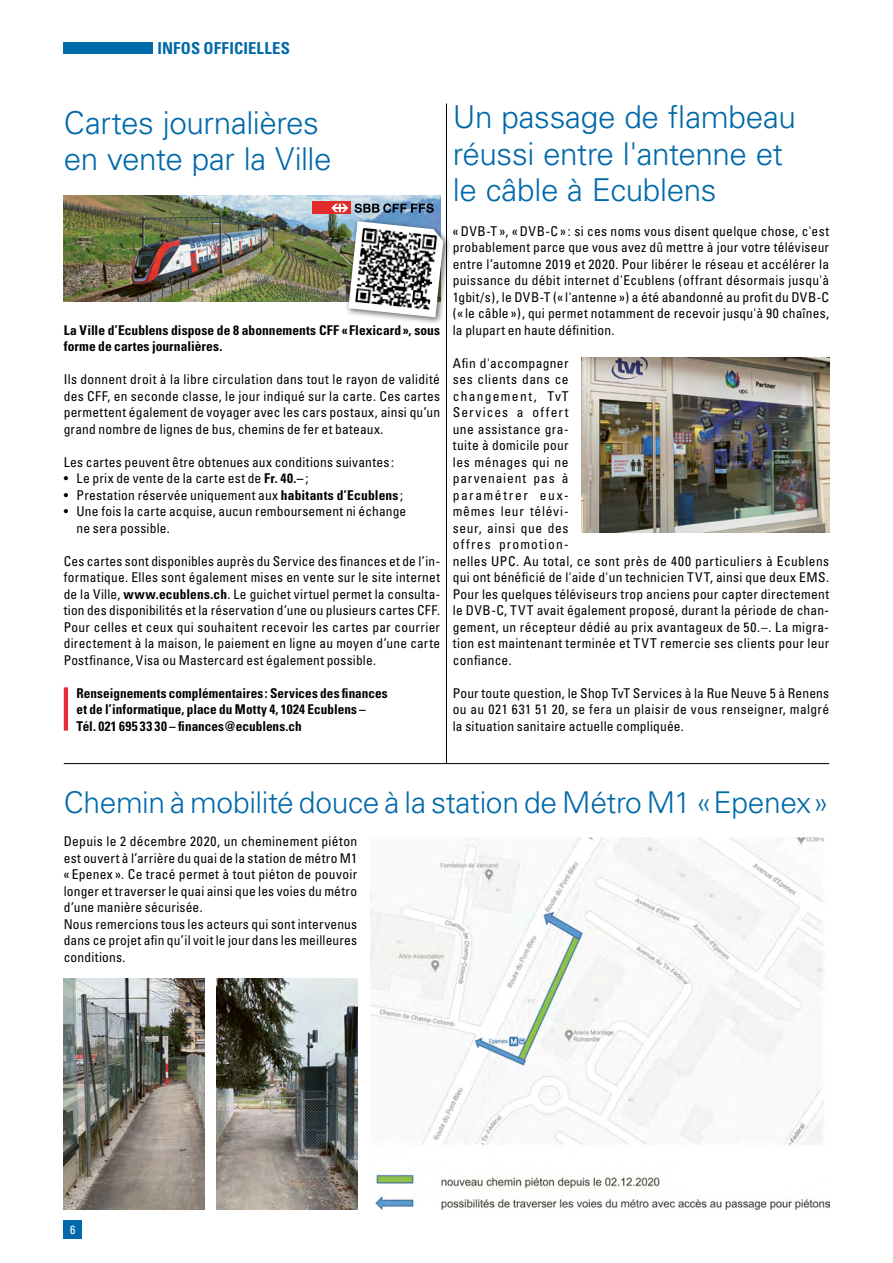
<style>
.page{position:relative;width:893px;height:1263px;background:#fff}
.page>*{position:absolute;margin:0;border:0;box-sizing:border-box;transform-origin:0 0}
.t1{font:300 31.5px/36px "Univers";letter-spacing:-.015em;color:#0069a9}
.t2{font:300 30px "Univers";letter-spacing:-.015em;color:#0069a9}
.t3{font:700 condensed 16.5px "Univers";letter-spacing:.01em;color:#0069a9}
.t4{font:condensed 13.5px/16.5px "Univers";letter-spacing:.02em;color:#000;text-align:justify}
.t5{font:700 condensed 13.5px/16.5px "Univers";letter-spacing:.005em;color:#000}
.t6{font:condensed 12px "Univers";color:#fff}
.s1{font-weight:700}
</style>
<div class="page">
<div style="left:64px;top:1220px;width:18px;height:19px;background:#0069a9"></div>
<div style="left:64px;top:42px;width:89px;height:12px;background:#0069a9"></div>
<hr style="left:64px;top:763px;width:765px;height:1px;background:#000">
<hr style="left:446px;top:104px;width:1px;height:660px;background:#000">
<hr style="left:64px;top:687px;width:4px;height:44px;background:#e52c3b">
<img style="left:64px;top:195px;width:376px;height:107px">
<svg style="left:355px;top:203px;width:79px;height:10px"></svg>
<div style="left:312px;top:202px;width:38px;height:12px;background:#e42b2b"></div>
<svg style="left:331px;top:204px;width:17px;height:8px"></svg>
<div style="left:344px;top:217px;width:107px;height:108px;background:#000;opacity:.6"></div>
<img style="left:348px;top:221px;width:95px;height:96px">
<img style="left:64px;top:979px;width:140px;height:230px">
<img style="left:217px;top:978px;width:140px;height:231px">
<img style="left:370px;top:838px;width:459px;height:371px">
<img style="left:581px;top:358px;width:248px;height:174px">
<p class="t3" style="left:157px;top:38px;width:134px">INFOS OFFICIELLES</p>
<h1 class="t1" style="left:64px;top:104px;width:269px">Cartes journalières en vente par la Ville</h1>
<p class="t5" style="left:64px;top:321px;width:378px">La Ville d’Ecublens dispose de 8 abonnements CFF «Flexicard», sous forme de cartes journalières.</p>
<p class="t4" style="left:64px;top:371px;width:378px">Ils donnent droit à la libre circulation dans tout le rayon de validité des CFF, en seconde classe, le jour indiqué sur la carte. Ces cartes permettent également de voyager avec les cars postaux, ainsi qu’un grand nombre de lignes de bus, chemins de fer et bateaux.</p>
<p class="t4" style="left:64px;top:453px;width:332px">Les cartes peuvent être obtenues aux conditions suivantes:</p>
<p class="t4" style="left:64px;top:470px;width:246px">• Le prix de vente de la carte est de <span class="s1">Fr. 40.–</span>;</p>
<p class="t4" style="left:64px;top:486px;width:341px">• Prestation réservée uniquement aux <span class="s1">habitants d’Ecublens</span>;</p>
<p class="t4" style="left:77px;top:503px;width:331px;text-indent:-13px">• Une fois la carte acquise, aucun remboursement ni échange ne sera possible.</p>
<p class="t4" style="left:64px;top:552px;width:378px">Ces cartes sont disponibles auprès du Service des finances et de l’in‑ formatique. Elles sont également mises en vente sur le site internet de la Ville, <span class="s1">www.ecublens.ch</span>. Le guichet virtuel permet la consulta‑ tion des disponibilités et la réservation d’une ou plusieurs cartes CFF.<br>Pour celles et ceux qui souhaitent recevoir les cartes par courrier directement à la maison, le paiement en ligne au moyen d’une carte Postfinance, Visa ou Mastercard est également possible.</p>
<p class="t5" style="left:77px;top:684px;width:313px">Renseignements complémentaires: Services des finances et de l’informatique, place du Motty 4, 1024 Ecublens –<br>Tél. 021 695 33 30 – finances@ecublens.ch</p>
<h1 class="t1" style="left:453px;top:99px;width:345px">Un passage de flambeau réussi entre l'antenne et le câble à Ecublens</h1>
<p class="t4" style="left:453px;top:222px;width:378px">«DVB-T », «DVB-C » : si ces noms vous disent quelque chose, c'est probablement parce que vous avez dû mettre à jour votre téléviseur entre l’automne 2019 et 2020. Pour libérer le réseau et accélérer la puissance du débit internet d'Ecublens (offrant désormais jusqu'à 1gbit/s), le DVB-T («l'antenne») a été abandonné au profit du DVB-C (« le câble »), qui permet notamment de recevoir jusqu'à 90 chaînes, la plupart en haute définition.</p>
<p class="t4" style="left:453px;top:354px;width:378px;text-align:left">Afin d'accompagner<br>ses clients dans ce<br>changement, TvT<br>Services a offert<br>une assistance gra‑<br>tuite à domicile pour<br>les ménages qui ne<br>parvenaient pas à<br>paramétrer eux-<br>mêmes leur télévi‑<br>seur, ainsi que des<br>offres promotion‑<br>nelles UPC. Au total, ce sont près de 400 particuliers à Ecublens qui ont bénéficié de l'aide d'un technicien TVT, ainsi que deux EMS.<br>Pour les quelques téléviseurs trop anciens pour capter directement le DVB-C, TVT avait également proposé, durant la période de chan‑ gement, un récepteur dédié au prix avantageux de 50.–. La migra‑ tion est maintenant terminée et TVT remercie ses clients pour leur confiance.</p>
<p class="t4" style="left:453px;top:684px;width:378px">Pour toute question, le Shop TvT Services à la Rue Neuve 5 à Renens ou au 021 631 51 20, se fera un plaisir de vous renseigner, malgré la situation sanitaire actuelle compliquée.</p>
<h2 class="t2" style="left:64px;top:784px;width:767px">Chemin à mobilité douce à la station de Métro M1 «Epenex»</h2>
<p class="t4" style="left:64px;top:833px;width:295px;text-align:left">Depuis le 2 décembre 2020, un cheminement piéton est ouvert à l’arrière du quai de la station de métro M1 « Epenex ». Ce tracé permet à tout piéton de pouvoir longer et traverser le quai ainsi que les voies du métro d’une manière sécurisée.<br>Nous remercions tous les acteurs qui sont intervenus dans ce projet afin qu’il voit le jour dans les meilleures conditions.</p>
<p class="t6" style="left:70px;top:1222px;width:7px">6</p>
</div>
